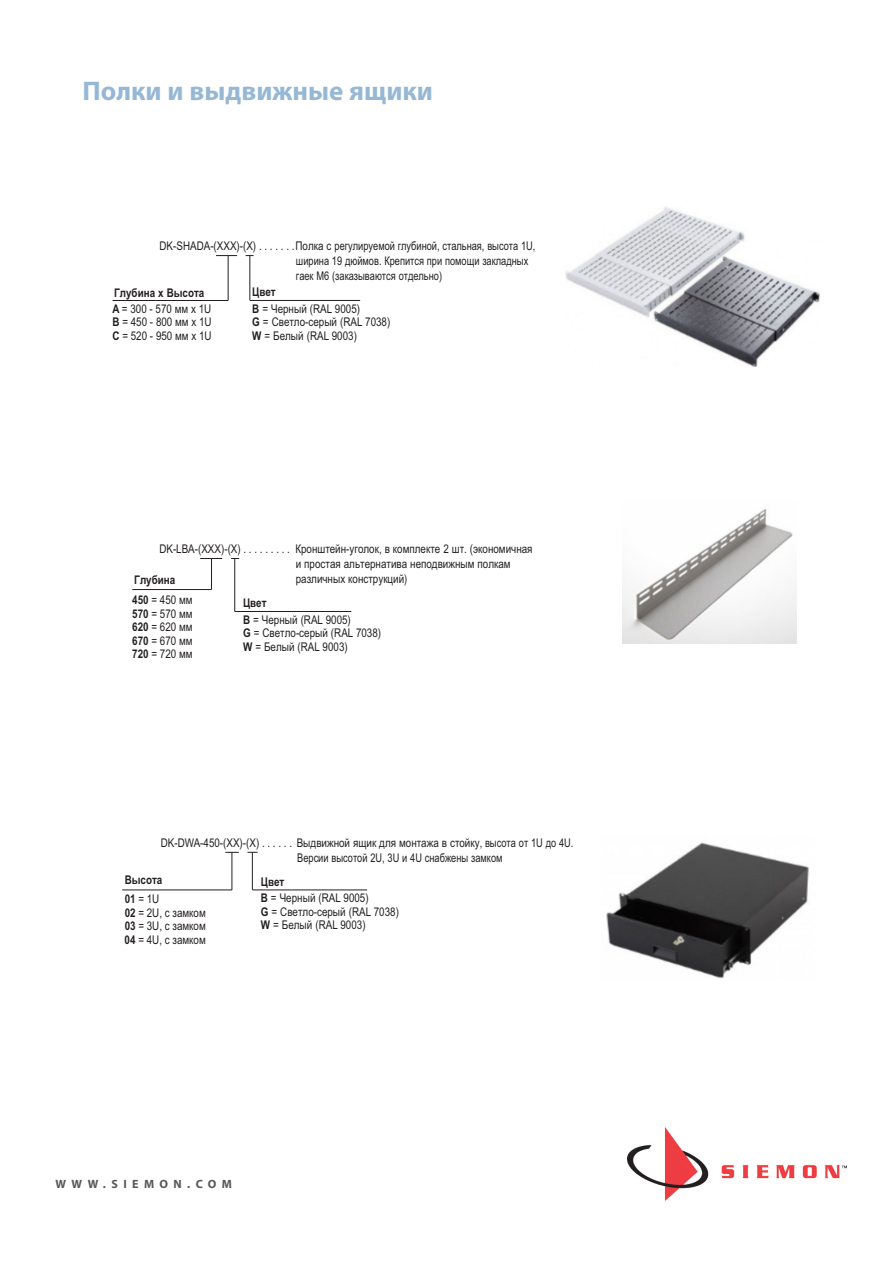
<style>
.page{position:relative;width:893px;height:1263px;background:#fff}
.page>*{position:absolute;margin:0;border:0;box-sizing:border-box;transform-origin:0 0}
.t1{font:700 27px "Myriad Pro";color:#97b8d5}
.t2{font:12px/13.5px "Arial Narrow";color:#231f20}
.t3{font:700 12px/15.8px "Arial Narrow";color:#231f20}
.t4{font:700 12px "Myriad Pro";letter-spacing:.45em;color:#57585a}
.s1{font-weight:400}
.s2{font-weight:700}
</style>
<div class="page">
<svg style="left:216px;top:255px;width:21px;height:1px"></svg>
<hr style="left:228px;top:256px;width:1px;height:44px;background:#231f20">
<hr style="left:112px;top:300px;width:116px;height:1px;background:#231f20">
<hr style="left:250px;top:256px;width:1px;height:44px;background:#231f20">
<hr style="left:250px;top:300px;width:110px;height:1px;background:#231f20">
<img style="left:565px;top:206px;width:255px;height:160px">
<svg style="left:200px;top:558px;width:22px;height:1px"></svg>
<hr style="left:211px;top:558px;width:1px;height:31px;background:#231f20">
<hr style="left:132px;top:589px;width:79px;height:1px;background:#231f20">
<hr style="left:234px;top:558px;width:1px;height:53px;background:#231f20">
<hr style="left:235px;top:611px;width:116px;height:1px;background:#231f20">
<img style="left:622px;top:508px;width:174px;height:136px">
<img style="left:606px;top:842px;width:203px;height:137px">
<hr style="left:252px;top:852px;width:1px;height:38px;background:#231f20">
<hr style="left:253px;top:890px;width:114px;height:1px;background:#231f20">
<svg style="left:225px;top:852px;width:14px;height:1px"></svg>
<hr style="left:232px;top:852px;width:1px;height:38px;background:#231f20">
<hr style="left:122px;top:890px;width:110px;height:1px;background:#231f20">
<img style="left:628px;top:1127px;width:219px;height:74px">
<h1 class="t1" style="left:82px;top:81px;width:352px">Полки и выдвижные ящики</h1>
<p class="t2" style="left:296px;top:238px;width:241px;line-height:15px;text-indent:-136px">DK-SHADA-(XXX)-(X) . . . . . . .Полка с регулируемой глубиной, стальная, высота 1U, ширина 19 дюймов. Крепится при помощи закладных гаек M6 (заказываются отдельно)</p>
<p class="t3" style="left:112px;top:285px;width:100px">Глубина х Высота<br>A<span class="s1">=300-570ммx1U</span></p>
<p class="t2" style="left:113px;top:315px;width:101px"><span class="s2">B</span>=450-800ммx1U<br><span class="s2">C</span>=520-950ммx1U</p>
<p class="t2" style="left:252px;top:284px;width:109px;line-height:16.5px"><span class="s2">Цвет<br>B</span> = Черный (RAL 9005)</p>
<p class="t2" style="left:252px;top:315px;width:140px"><span class="s2">G</span> = Светло-серый (RAL 7038)<br><span class="s2">W</span> = Белый (RAL 9003)</p>
<p class="t2" style="left:296px;top:541px;width:238px;line-height:15px;text-indent:-136px">DK-LBA-(XXX)-(X) . . . . . . . . . Кронштейн-уголок, в комплекте 2 шт. (экономичная и простая альтернатива неподвижным полкам</p>
<p class="t3" style="left:134px;top:572px;width:43px">Глубина</p>
<p class="t2" style="left:296px;top:572px;width:113px">различных конструкций)</p>
<p class="t2" style="left:132px;top:593px;width:62px;text-align:justify"><span class="s2">450</span> = 450 мм <span class="s2">570</span> = 570 мм <span class="s2">620</span> = 620 мм <span class="s2">670</span> = 670 мм <span class="s2">720</span> = 720 мм</p>
<p class="t2" style="left:243px;top:595px;width:109px;line-height:16.5px"><span class="s2">Цвет<br>B</span> = Черный (RAL 9005)</p>
<p class="t2" style="left:243px;top:626px;width:140px"><span class="s2">G</span> = Светло-серый (RAL 7038)<br><span class="s2">W</span> = Белый (RAL 9003)</p>
<p class="t2" style="left:297px;top:835px;width:278px;line-height:15px;text-indent:-136px">DK-DWA-450-(XX)-(X) . . . . . . Выдвижной ящик для монтажа в стойку, высота от 1U до 4U.<br>Версии высотой 2U, 3U и 4U снабжены замком</p>
<p class="t2" style="left:261px;top:873px;width:109px;line-height:16.5px"><span class="s2">Цвет<br>B</span> = Черный (RAL 9005)</p>
<p class="t2" style="left:261px;top:905px;width:140px"><span class="s2">G</span> = Светло-серый (RAL 7038)<br><span class="s2">W</span> = Белый (RAL 9003)</p>
<p class="t3" style="left:125px;top:870px;width:39px;line-height:19px">Высота<br>01 <span class="s1">= 1U</span></p>
<p class="t2" style="left:125px;top:906px;width:83px;text-align:justify"><span class="s2">02</span> = 2U, с замком <span class="s2">03</span> = 3U, с замком <span class="s2">04</span> = 4U, с замком</p>
<p class="t4" style="left:56px;top:1179px;width:178px">WWW.SIEMON.COM</p>
</div>
